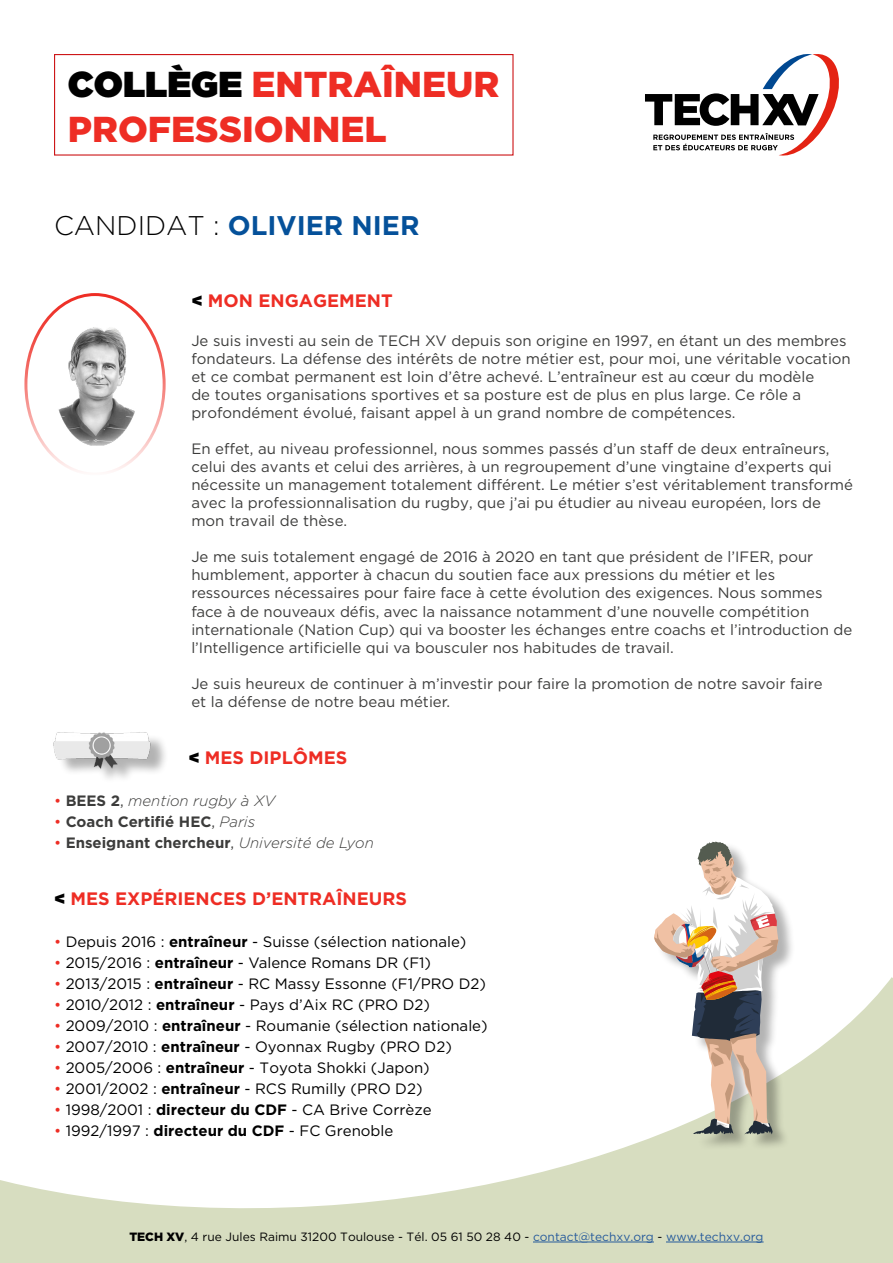
<style>
.page{position:relative;width:893px;height:1263px;background:#fff}
.page>*{position:absolute;margin:0;border:0;box-sizing:border-box;transform-origin:0 0}
.t1{font:900 36px/45px "Gotham";color:#ee2d24}
.t2{font:700 27px "Gotham";color:#05519a}
.t3{font:700 18px "Gotham";color:#ee2d24}
.t4{font:15px/18px "Gotham";color:#3c3c3b}
.t5{font:15px "Gotham";color:#000}
.t6{font:700 15px "Gotham";color:#3c3c3b}
.t7{font:italic 300 15px "Gotham";color:#3c3c3b}
.t8{font:12px "Gotham";color:#000}
.s1{color:#000}
.s2{font-weight:300;color:#000}
.s3{font-weight:900;color:#000}
.s4{font-weight:400;font-style:normal;color:#ee2d24}
.s5{font-weight:700;font-style:normal}
.s6{font-weight:400;font-style:normal}
.s7{font-weight:400;color:#ee2d24}
.s8{font-weight:400}
.s9{font-weight:300;font-style:italic}
.s10{color:#ee2d24}
.s11{font-weight:700}
.s12{font-weight:900}
.s13{color:#275b9b}
</style>
<div class="page">
<div style="left:0;top:1232px;width:893px;height:31px;background:#d7ddc0"></div>
<svg style="left:0;top:977px;width:893px;height:255px"></svg>
<svg style="left:645px;top:54px;width:194px;height:102px"></svg>
<hr style="left:533px;top:1242px;width:121px;height:1px;background:#275b9b">
<hr style="left:666px;top:1242px;width:98px;height:1px;background:#275b9b">
<div style="left:656px;top:842px;width:140px;height:308px;background:#000;opacity:.3"></div>
<svg style="left:654px;top:841px;width:124px;height:294px"></svg>
<div style="left:54px;top:54px;width:460px;height:102px;border:1px solid #cd1719"></div>
<div style="left:24px;top:293px;width:142px;height:183px;border:3px solid #ee2d24;border-radius:50%"></div>
<img style="left:32px;top:321px;width:126px;height:126px">
<img style="left:53px;top:732px;width:111px;height:47px">
<h1 class="t1" style="left:68px;top:61px;width:433px"><span class="s1">COLLÈGE</span> ENTRAÎNEUR<br>PROFESSIONNEL</h1>
<h2 class="t2" style="left:54px;top:208px;width:367px"><span class="s2">CANDIDAT :</span> OLIVIER NIER</h2>
<p class="t3" style="left:191px;top:289px;width:203px"><span class="s3">&lt;</span> MON ENGAGEMENT</p>
<p class="t4" style="left:191px;top:332px;width:661px">Je suis investi au sein de TECH XV depuis son origine en 1997, en étant un des membres fondateurs. La défense des intérêts de notre métier est, pour moi, une véritable vocation et ce combat permanent est loin d’être achevé. L’entraîneur est au cœur du modèle<br>de toutes organisations sportives et sa posture est de plus en plus large. Ce rôle a profondément évolué, faisant appel à un grand nombre de compétences.</p>
<p class="t4" style="left:191px;top:440px;width:663px">En effet, au niveau professionnel, nous sommes passés d’un staff de deux entraîneurs, celui des avants et celui des arrières, à un regroupement d’une vingtaine d’experts qui nécessite un management totalement différent. Le métier s’est véritablement transformé avec la professionnalisation du rugby, que j’ai pu étudier au niveau européen, lors de mon travail de thèse.</p>
<p class="t4" style="left:191px;top:548px;width:662px">Je me suis totalement engagé de 2016 à 2020 en tant que président de l’IFER, pour humblement, apporter à chacun du soutien face aux pressions du métier et les ressources nécessaires pour faire face à cette évolution des exigences. Nous sommes face à de nouveaux défis, avec la naissance notamment d’une nouvelle compétition internationale (Nation Cup) qui va booster les échanges entre coachs et l’introduction de l’Intelligence artificielle qui va bousculer nos habitudes de travail.</p>
<p class="t4" style="left:191px;top:674px;width:633px">Je suis heureux de continuer à m’investir pour faire la promotion de notre savoir faire et la défense de notre beau métier.</p>
<p class="t3" style="left:188px;top:745px;width:160px"><span class="s3">&lt;</span> MES DIPLÔMES</p>
<p class="t7" style="left:54px;top:791px;width:223px"><span class="s4">•</span> <span class="s5">BEES 2</span><span class="s6">,</span> mention rugby à XV</p>
<p class="t6" style="left:54px;top:811px;width:203px"><span class="s7">•</span> Coach Certifié HEC<span class="s8">,</span> <span class="s9">Paris</span></p>
<p class="t6" style="left:54px;top:832px;width:321px"><span class="s7">•</span> Enseignant chercheur<span class="s8">,</span> <span class="s9">Université de Lyon</span></p>
<p class="t3" style="left:54px;top:887px;width:354px"><span class="s3">&lt;</span> MES EXPÉRIENCES D’ENTRAÎNEURS</p>
<p class="t5" style="left:54px;top:932px;width:414px"><span class="s10">•</span> Depuis 2016 : <span class="s11">entraîneur</span> - Suisse (sélection nationale)</p>
<p class="t5" style="left:54px;top:953px;width:379px"><span class="s10">•</span> 2015/2016 : <span class="s11">entraîneur</span> - Valence Romans DR (F1)</p>
<p class="t5" style="left:54px;top:974px;width:434px"><span class="s10">•</span> 2013/2015 : <span class="s11">entraîneur</span> - RC Massy Essonne (F1/PRO D2)</p>
<p class="t5" style="left:54px;top:995px;width:378px"><span class="s10">•</span> 2010/2012 : <span class="s11">entraîneur</span> - Pays d’Aix RC (PRO D2)</p>
<p class="t5" style="left:54px;top:1016px;width:435px"><span class="s10">•</span> 2009/2010 : <span class="s11">entraîneur</span> - Roumanie (sélection nationale)</p>
<p class="t5" style="left:54px;top:1037px;width:399px"><span class="s10">•</span> 2007/2010 : <span class="s11">entraîneur</span> - Oyonnax Rugby (PRO D2)</p>
<p class="t5" style="left:54px;top:1058px;width:377px"><span class="s10">•</span> 2005/2006 : <span class="s11">entraîneur</span> - Toyota Shokki (Japon)</p>
<p class="t5" style="left:54px;top:1079px;width:370px"><span class="s10">•</span> 2001/2002 : <span class="s11">entraîneur</span> - RCS Rumilly (PRO D2)</p>
<p class="t5" style="left:54px;top:1100px;width:379px"><span class="s10">•</span> 1998/2001 : <span class="s11">directeur du CDF</span> - CA Brive Corrèze</p>
<p class="t5" style="left:54px;top:1121px;width:341px"><span class="s10">•</span> 1992/1997 : <span class="s11">directeur du CDF</span> - FC Grenoble</p>
<p class="t8" style="left:129px;top:1229px;width:636px"><span class="s12">TECH XV</span>, 4 rue Jules Raimu 31200 Toulouse - Tél. 05 61 50 28 40 - <span class="s13">contact@techxv.org</span> - <span class="s13">www.techxv.org</span></p>
</div>
